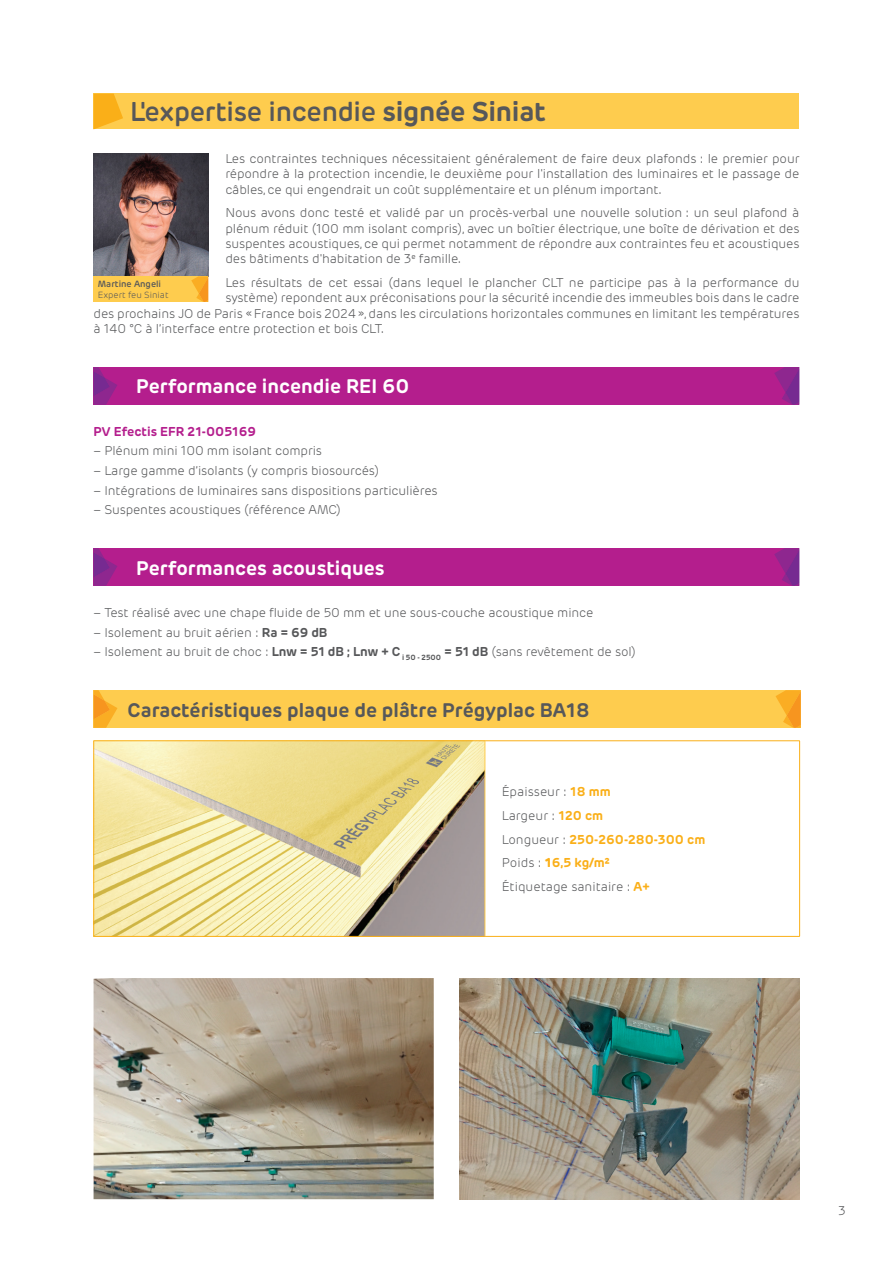
<style>
.page{position:relative;width:893px;height:1263px;background:#fff}
.page>*{position:absolute;margin:0;border:0;box-sizing:border-box;transform-origin:0 0}
.t1{font:600 27px "Rubrik Edge New";letter-spacing:-.01em;color:#57585a}
.t2{font:700 19.5px "Rubrik Edge New";color:#fff}
.t3{font:700 19.5px "Rubrik Edge New";color:#57585a}
.t4{font:300 12.75px/15.3px "Rubrik Edge New";letter-spacing:-.01em;color:#57585a;text-align:justify}
.t5{font:700 12.75px "Rubrik Edge New";color:#b41e8d}
.t6{font:300 9px "Rubrik Edge New";color:#57585a}
.t7{font:600 9px "Rubrik Edge New";color:#57585a}
.s1{font-weight:700}
.s2{font-weight:700;color:#faaf18}
.s3{font-weight:800;color:#faaf18}
</style>
<div class="page">
<div style="left:94px;top:94px;width:705px;height:35px;background:#fecc4e"></div>
<svg style="left:94px;top:94px;width:29px;height:35px"></svg>
<div style="left:94px;top:690px;width:707px;height:38px;background:#fecc4e"></div>
<svg style="left:94px;top:690px;width:23px;height:38px"></svg>
<svg style="left:776px;top:690px;width:25px;height:38px"></svg>
<img style="left:94px;top:741px;width:391px;height:195px">
<hr style="left:94px;top:740px;width:391px;height:1px;background:#faaf18">
<hr style="left:93px;top:741px;width:1px;height:195px;background:#faaf18">
<hr style="left:485px;top:740px;width:315px;height:1px;background:#faaf18">
<hr style="left:799px;top:741px;width:1px;height:195px;background:#faaf18">
<hr style="left:94px;top:936px;width:391px;height:1px;background:#faaf18">
<hr style="left:485px;top:936px;width:315px;height:1px;background:#faaf18">
<hr style="left:485px;top:741px;width:1px;height:195px;background:#fecc4e">
<div style="left:94px;top:367px;width:705px;height:38px;background:#b41e8d"></div>
<svg style="left:94px;top:367px;width:23px;height:38px"></svg>
<svg style="left:774px;top:367px;width:25px;height:38px"></svg>
<div style="left:94px;top:548px;width:705px;height:38px;background:#b41e8d"></div>
<svg style="left:94px;top:548px;width:23px;height:38px"></svg>
<svg style="left:774px;top:548px;width:25px;height:38px"></svg>
<img style="left:94px;top:978px;width:340px;height:221px">
<img style="left:459px;top:978px;width:340px;height:221px">
<img style="left:94px;top:153px;width:114px;height:123px">
<div style="left:94px;top:276px;width:114px;height:26px;background:#fecc4e"></div>
<svg style="left:191px;top:276px;width:17px;height:26px"></svg>
<h1 class="t1" style="left:130px;top:95px;width:417px">L'expertise incendie <span class="s1">signée Siniat</span></h1>
<p class="t4" style="left:225px;top:151px;width:576px">Les contraintes techniques nécessitaient généralement de faire deux plafonds : le premier pour répondre à la protection incendie, le deuxième pour l'installation des luminaires et le passage de câbles, ce qui engendrait un coût supplémentaire et un plénum important.</p>
<p class="t4" style="left:225px;top:206px;width:576px">Nous avons donc testé et validé par un procès-verbal une nouvelle solution : un seul plafond à plénum réduit (100 mm isolant compris), avec un boîtier électrique, une boîte de dérivation et des suspentes acoustiques, ce qui permet notamment de répondre aux contraintes feu et acoustiques des bâtiments d'habitation de 3<sup>e</sup> famille.</p>
<p class="t4" style="left:225px;top:275px;width:576px">Les résultats de cet essai (dans lequel le plancher CLT ne participe pas à la performance du</p>
<p class="t4" style="left:225px;top:291px;width:576px">système) repondent aux préconisations pour la sécurité incendie des immeubles bois dans le cadre</p>
<p class="t4" style="left:94px;top:306px;width:707px">des prochains JO de Paris « France bois 2024 », dans les circulations horizontales communes en limitant les températures</p>
<p class="t4" style="left:94px;top:321px;width:292px">à 140 °C à l’interface entre protection et bois CLT.</p>
<p class="t7" style="left:98px;top:279px;width:65px">Martine Angeli</p>
<p class="t6" style="left:98px;top:289px;width:72px">Expert feu Siniat</p>
<h2 class="t2" style="left:136px;top:374px;width:275px">Performance incendie REI 60</h2>
<p class="t5" style="left:94px;top:423px;width:164px">PV Efectis EFR 21-005169</p>
<p class="t4" style="left:94px;top:444px;width:230px">– Plénum mini 100 mm isolant compris</p>
<p class="t4" style="left:94px;top:463px;width:287px">– Large gamme d’isolants (y compris biosourcés)</p>
<p class="t4" style="left:94px;top:483px;width:345px">– Intégrations de luminaires sans dispositions particulières</p>
<p class="t4" style="left:94px;top:502px;width:249px">– Suspentes acoustiques (référence AMC)</p>
<h2 class="t2" style="left:136px;top:556px;width:250px">Performances acoustiques</h2>
<p class="t4" style="left:94px;top:605px;width:501px">– Test réalisé avec une chape fluide de 50 mm et une sous-couche acoustique mince</p>
<p class="t4" style="left:94px;top:625px;width:235px">– Isolement au bruit aérien : <span class="s1">Ra = 69 dB</span></p>
<p class="t4" style="left:94px;top:644px;width:544px">– Isolement au bruit de choc : <span class="s1">Lnw = 51 dB ; Lnw + C</span> <sub>i</sub> <sub>50</sub> <sub>-</sub> <sub>2500</sub> <span class="s1">= 51 dB</span> (sans revêtement de sol)</p>
<h2 class="t3" style="left:128px;top:698px;width:464px">Caractéristiques plaque de plâtre Prégyplac BA18</h2>
<p class="t4" style="left:502px;top:780px;width:205px;line-height:23.9px;text-align:left">Épaisseur : <span class="s2">18 mm<br></span>Largeur : <span class="s2">120 cm<br></span>Longueur : <span class="s2">250-260-280-300 cm<br></span>Poids : <span class="s3">1</span><span class="s2">6,5 kg/m2<br></span>Étiquetage sanitaire : <span class="s2">A+</span></p>
<p class="t4" style="left:839px;top:1203px;width:9px">3</p>
</div>
